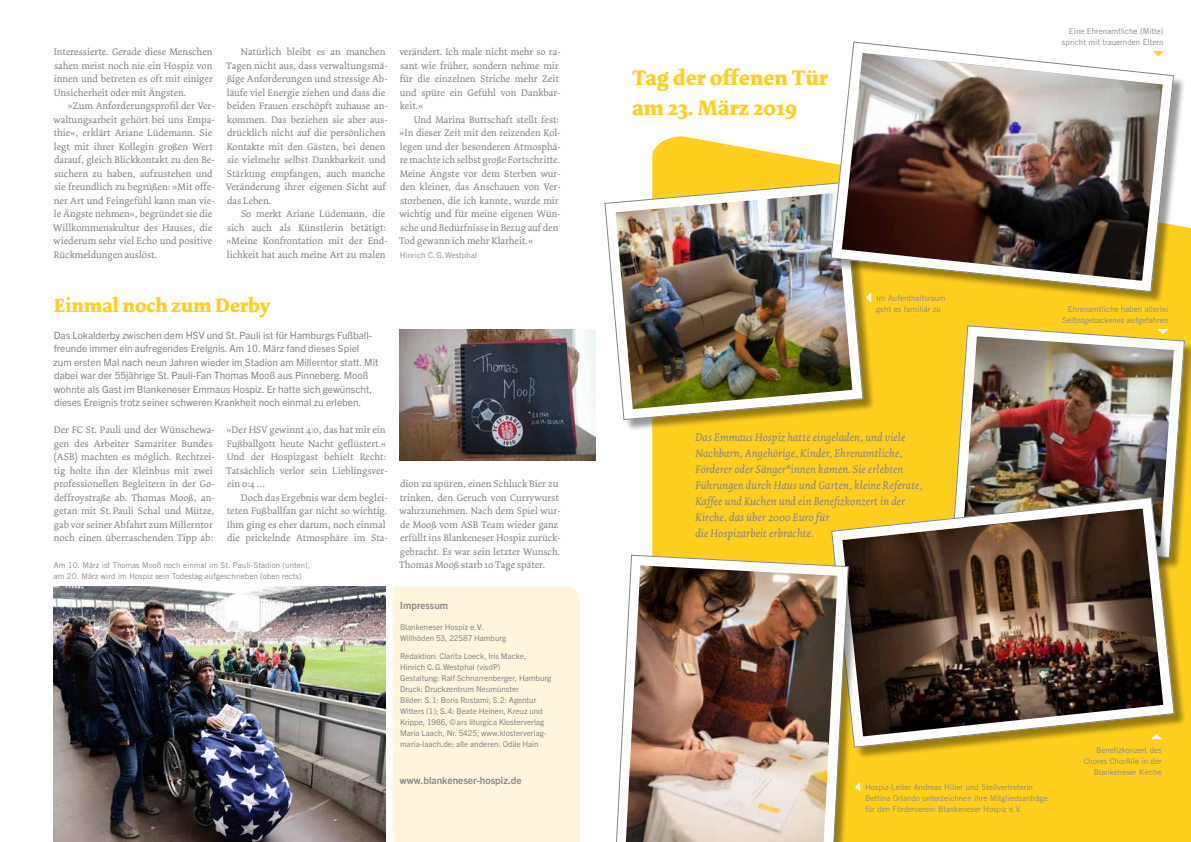
<style>
.page{position:relative;width:1191px;height:842px;background:#fff}
.page>*{position:absolute;margin:0;border:0;box-sizing:border-box;transform-origin:0 0}
.t1{font:700 22px/30px "Dolly";color:#ffcf1f}
.t2{font:700 20px "Dolly";color:#ffcf1f}
.t3{font:italic 11.5px/16px "Dolly";color:#878786}
.t4{font:10px/13.5px "Dolly";color:#878786}
.t5{font:10px/13.5px "Trade Gothic Next LT Pro";color:#878786}
.t6{font:700 10px "Trade Gothic Next LT Pro";color:#878786}
.t7{font:10px "Trade Gothic LT Bold Two";color:#878786}
.t8{font:8px/11px "Trade Gothic LT";color:#878786;text-align:right}
.t9{font:8px/11px "Trade Gothic Next LT Pro";color:#878786}
</style>
<div class="page">
<div style="left:652px;top:136px;width:539px;height:706px;background:#ffcf1f"></div>
<div style="left:393px;top:586px;width:187px;height:256px;background:#fff5dc"></div>
<img style="left:54px;top:587px;width:332px;height:255px">
<div style="left:606px;top:184px;width:269px;height:248px;background:#000;opacity:.4"></div>
<svg style="left:606px;top:177px;width:262px;height:248px;background:#ebc53c"></svg>
<img style="left:604px;top:182px;width:259px;height:238px">
<div style="left:832px;top:44px;width:354px;height:260px;background:#000;opacity:.4"></div>
<svg style="left:825px;top:41px;width:354px;height:256px"></svg>
<img style="left:830px;top:42px;width:344px;height:250px">
<svg style="left:947px;top:320px;width:243px;height:243px;background:#f2c41d"></svg>
<img style="left:952px;top:325px;width:232px;height:174px">
<div style="left:833px;top:499px;width:353px;height:261px;background:#000;opacity:.4"></div>
<svg style="left:826px;top:492px;width:353px;height:261px;background:#cea929"></svg>
<img style="left:831px;top:497px;width:343px;height:251px">
<svg style="left:1153px;top:51px;width:10px;height:5px"></svg>
<img style="left:400px;top:330px;width:195px;height:130px">
<div style="left:615px;top:557px;width:245px;height:285px;background:#000;opacity:.4"></div>
<svg style="left:631px;top:550px;width:222px;height:292px;background:#d5b649"></svg>
<img style="left:615px;top:555px;width:234px;height:287px">
<p class="t4" style="left:54px;top:45px;width:161px;text-align:justify">Interessierte. Gerade diese Menschen sahen meist noch nie ein Hospiz von innen und betreten es oft mit einiger Unsicherheit oder mit Ängsten.</p>
<p class="t4" style="left:53px;top:99px;width:163px;text-indent:14px">»Zum Anforderungsprofil der Ver&shy;waltungsarbeit gehört bei uns Empa&shy;thie«, erklärt Ariane Lüdemann. Sie legt mit ihrer Kollegin großen Wert darauf, gleich Blickkontakt zu den Be&shy;suchern zu haben, aufzustehen und sie freundlich zu begrüßen: »Mit offe&shy;ner Art und Feingefühl kann man vie&shy;le Ängste nehmen«, begründet sie die Willkommenskultur des Hauses, die wiederum sehr viel Echo und positive Rückmeldungen auslöst.</p>
<p class="t4" style="left:226px;top:45px;width:163px;text-indent:15px">Natürlich bleibt es an manchen Tagen nicht aus, dass verwaltungsmä&shy;ßige Anforderungen und stressige Ab&shy;läufe viel Energie ziehen und dass die beiden Frauen erschöpft zuhause an&shy;kommen. Das beziehen sie aber aus&shy;drücklich nicht auf die persönlichen Kontakte mit den Gästen, bei denen sie vielmehr selbst Dankbarkeit und Stärkung empfangen, auch manche Veränderung ihrer eigenen Sicht auf das Leben.</p>
<p class="t4" style="left:226px;top:207px;width:163px;text-indent:14px">So merkt Ariane Lüdemann, die sich auch als Künstlerin betätigt: »Meine Konfrontation mit der End&shy;lichkeit hat auch meine Art zu malen</p>
<p class="t4" style="left:399px;top:45px;width:163px">verändert. Ich male nicht mehr so ra&shy;sant wie früher, sondern nehme mir für die einzelnen Striche mehr Zeit und spüre ein Gefühl von Dankbar&shy;keit.«</p>
<p class="t4" style="left:399px;top:113px;width:163px;text-indent:15px">Und Marina Buttschaft stellt fest: »In dieser Zeit mit den reizenden Kol&shy;legen und der besonderen Atmosphä&shy;re machte ich selbst große Fortschritte.<br>Meine Ängste vor dem Sterben wur&shy;den kleiner, das Anschauen von Ver&shy;storbenen, die ich kannte, wurde mir wichtig und für meine eigenen Wün&shy;sche und Bedürfnisse in Bezug auf den Tod gewann ich mehr Klarheit.«</p>
<p class="t8" style="left:400px;top:249px;width:79px">Hinrich C.G.Westphal</p>
<h2 class="t2" style="left:54px;top:293px;width:218px">Einmal noch zum Derby</h2>
<p class="t5" style="left:53px;top:328px;width:326px">Das Lokalderby zwischen dem HSV und St. Pauli ist für Hamburgs Fußball&shy;freunde immer ein aufregendes Ereignis. Am 10. März fand dieses Spiel zum ersten Mal nach neun Jahren wieder im Stadion am Millerntor statt. Mit dabei war der 55jährige St. Pauli-Fan Thomas Mooß aus Pinneberg. Mooß wohnte als Gast im Blankeneser Emmaus Hospiz. Er hatte sich gewünscht, dieses Ereignis trotz seiner schweren Krankheit noch einmal zu erleben.</p>
<p class="t4" style="left:54px;top:423px;width:163px">Der FC St. Pauli und der Wünschewa&shy;gen des Arbeiter Samariter Bundes (ASB) machten es möglich. Rechtzei&shy;tig holte ihn der Kleinbus mit zwei professionellen Begleitern in der Go-- deffroystraße ab. Thomas Mooß, an&shy;getan mit St.Pauli Schal und Mütze, gab vor seiner Abfahrt zum Millerntor noch einen überraschenden Tipp ab:</p>
<p class="t4" style="left:226px;top:423px;width:163px">»Der HSV gewinnt 4:0, das hat mir ein<br>Fußballgott heute Nacht geflüstert.«<br>Und der Hospizgast behielt Recht:<br>Tatsächlich verlor sein Lieblingsver&shy;ein 0:4 …</p>
<p class="t4" style="left:227px;top:491px;width:163px;text-indent:14px">Doch das Ergebnis war dem beglei&shy;teten Fußballfan gar nicht so wichtig.<br>Ihm ging es eher darum, noch einmal die prickelnde Atmosphäre im Sta--</p>
<p class="t8" style="left:54px;top:560px;width:258px;text-align:left">Am 10. März ist Thomas Mooß noch einmal im St. Pauli-Stadion (unten), am 20. März wird im Hospiz sein Todestag aufgeschrieben (oben rects)</p>
<p class="t4" style="left:399px;top:477px;width:163px">dion zu spüren, einen Schluck Bier zu trinken, den Geruch von Currywurst wahrzunehmen. Nach dem Spiel wur-- de Mooß vom ASB Team wieder ganz erfüllt ins Blankeneser Hospiz zurück&shy;gebracht. Es war sein letzter Wunsch.<br>Thomas Mooß starb 10 Tage später.</p>
<p class="t7" style="left:400px;top:599px;width:50px">Impressum</p>
<p class="t9" style="left:400px;top:621px;width:108px">Blankeneser Hospiz e.V.<br>Willhöden 53, 22587 Hamburg</p>
<p class="t9" style="left:400px;top:650px;width:153px">Redaktion: Clarita Loeck, Iris Macke, Hinrich C.G.Westphal (visdP)<br>Gestaltung: Ralf Schnarrenberger, Hamburg Druck: Druckzentrum Neumünster<br>Bilder: S.1: Boris Rostami; S.2: Agentur Witters (1); S.4: Beate Heinen, Kreuz und Krippe, 1986, ©ars liturgica Klosterverlag Maria Laach, Nr. 5425, www.klosterverlag&shy;maria-laach.de; alle anderen: Odile Hain</p>
<p class="t6" style="left:400px;top:774px;width:123px">www.blankeneser-hospiz.de</p>
<h1 class="t1" style="left:632px;top:63px;width:197px">Tag der offenen Tür am 23. März 2019</h1>
<p class="t8" style="left:876px;top:292px;width:71px;text-align:left">Im Aufenthaltsraum geht es familiär zu</p>
<p class="t3" style="left:695px;top:429px;width:229px">Das Emmaus Hospiz hatte eingeladen, und viele Nachbarn, Angehörige, Kinder, Ehrenamtliche, Förderer oder Sänger*innen kamen. Sie erlebten Führungen durch Haus und Garten, kleine Referate, Kaffee und Kuchen und ein Benefizkonzert in der Kirche, das über 2000 Euro für<br>die Hospizarbeit erbrachte.</p>
<p class="t8" style="left:1062px;top:26px;width:103px">Eine Ehrenamtliche (Mitte) spricht mit trauernden Eltern</p>
<p class="t8" style="left:1062px;top:304px;width:108px">Ehrenamtliche haben allerlei<br>Selbstgebackenes aufgefahren</p>
<p class="t8" style="left:865px;top:782px;width:184px;text-align:left">Hospiz-Leiter Andreas Hiller und Stellvertreterin<br>Bettina Orlando unterzeichnen ihre Mitgliedsanträge für den Förderverein Blankeneser Hospiz e.V.</p>
<p class="t8" style="left:1083px;top:745px;width:79px">Benefizkonzert des<br>Chores ChorAlle in der<br>Blankeneser Kirche</p>
</div>
